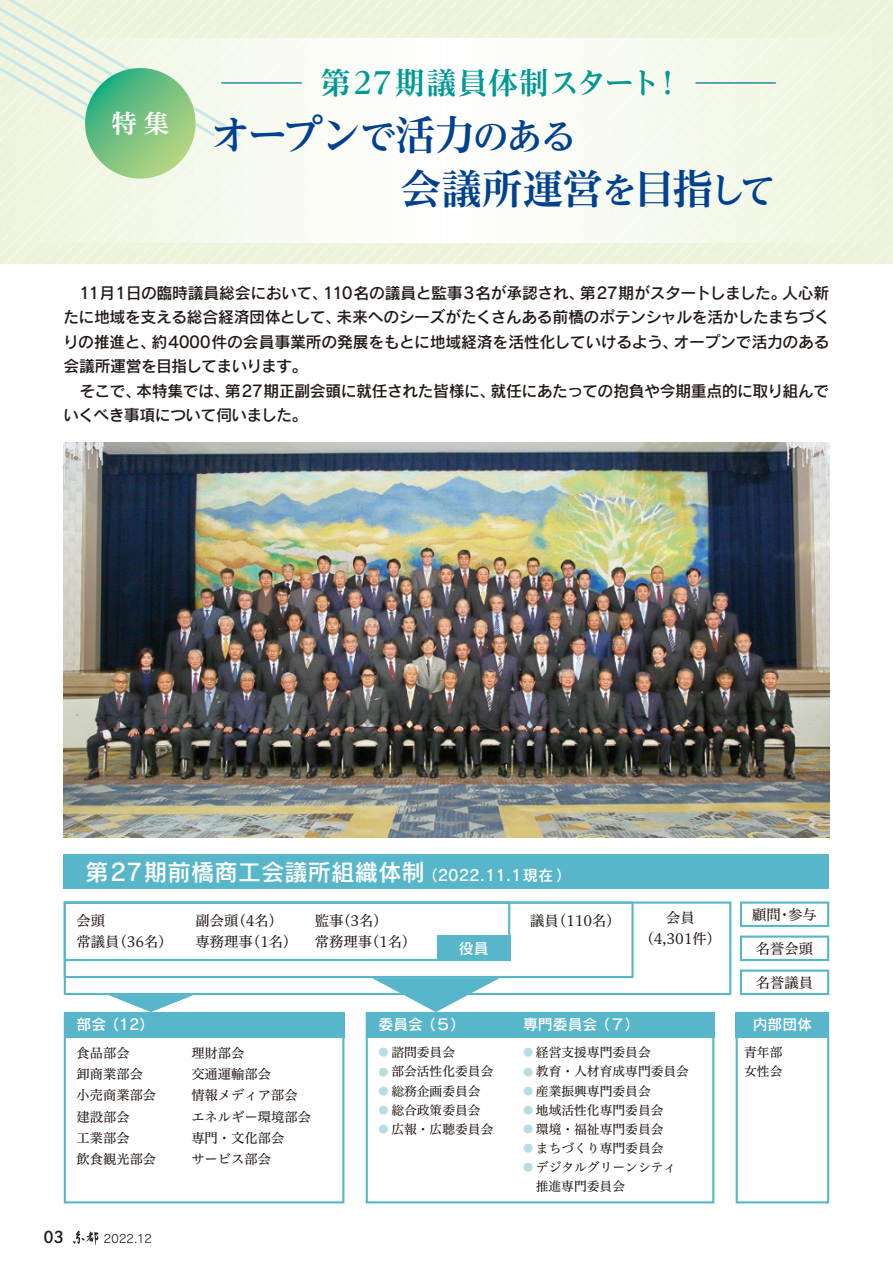
<style>
.page{position:relative;width:893px;height:1263px;background:#fff}
.page>*{position:absolute;margin:0;border:0;box-sizing:border-box;transform-origin:0 0}
.t1{font:700 40.35px/53.1px "Reim Pr 6 N";letter-spacing:-.03em;color:#004190}
.t2{font:700 29.7px "Reim Pr 6 N";letter-spacing:.035em;color:#009895}
.t3{font:25.5px "Hiragino UD Serif Std N W6";color:#fff}
.t4{font:23.4px "Rodin Pro DB";color:#fff}
.t5{font:15.9px/24.5px "Rodin Pro DB";letter-spacing:-.03em;color:#231916}
.t6{font:15.9px "Shuei Go Gin Std B";color:#231916}
.t7{font:15.15px "Rodin Pro DB";color:#fff}
.t8{font:14.85px "Rodin Pro DB";color:#fff}
.t9{font:14.4px "Hiragino UD Serif Std N W4";color:#231916}
.t10{font:13.35px/21.3px "Hiragino UD Serif Std N W4";color:#231916}
.t11{font:12.75px/19.2px "Hiragino UD Serif Std N W4";color:#231916}
.t12{font:11.55px "Rodin Pro M";letter-spacing:-.035em;color:#231916}
.t13{font:10.2px "Hiragino UD Serif Std N W4";color:#b9dce5}
.s1{font-size:36.3px}
</style>
<div class="page">
<img style="left:0;top:0;width:893px;height:264px">
<svg style="left:0;top:38px;width:893px;height:204px;fill:#f7faf0"></svg>
<svg style="left:0;top:0;width:245px;height:140px;background:#edf4e3"></svg>
<img style="left:64px;top:442px;width:765px;height:396px">
<hr style="left:222px;top:82px;width:79px;height:2px;background:#007b93">
<hr style="left:696px;top:82px;width:79px;height:2px;background:#007b93">
<svg style="left:85px;top:68px;width:111px;height:111px;background:#76c282"></svg>
<div style="left:736px;top:1012px;width:93px;height:191px;border:2px solid #58b6ca"></div>
<div style="left:64px;top:855px;width:765px;height:34px;background:#58b6ca"></div>
<div style="left:437px;top:935px;width:73px;height:26px;background:#58b6ca"></div>
<div style="left:64px;top:1012px;width:280px;height:25px;background:#58b6ca"></div>
<div style="left:366px;top:1012px;width:348px;height:25px;background:#58b6ca"></div>
<div style="left:736px;top:1012px;width:93px;height:25px;background:#58b6ca"></div>
<div style="left:64px;top:901px;width:446px;height:60px;border:2px solid #58b6ca"></div>
<div style="left:64px;top:901px;width:570px;height:77px;border:2px solid #58b6ca"></div>
<div style="left:64px;top:901px;width:667px;height:94px;border:2px solid #58b6ca"></div>
<div style="left:64px;top:1012px;width:280px;height:191px;border:2px solid #58b6ca"></div>
<div style="left:366px;top:1012px;width:348px;height:191px;border:2px solid #58b6ca"></div>
<svg style="left:108px;top:995px;width:85px;height:17px"></svg>
<svg style="left:372px;top:978px;width:128px;height:34px"></svg>
<div style="left:740px;top:901px;width:89px;height:26px;border:2px solid #58b6ca"></div>
<div style="left:740px;top:935px;width:89px;height:26px;border:2px solid #58b6ca"></div>
<div style="left:740px;top:969px;width:89px;height:26px;border:2px solid #58b6ca"></div>
<svg style="left:73px;top:1231px;width:25px;height:14px"></svg>
<h3 class="t3" style="left:111px;top:104px;width:59px">特集</h3>
<h2 class="t2" style="left:321px;top:59px;width:341px">第27期議員体制スタート</h2>
<h2 class="t2" style="left:653px;top:59px;width:31px">!</h2>
<h1 class="t1" style="left:401px;top:109px;width:377px;text-indent:-190px">オープン<span class="s1">で</span>活力<span class="s1">のある<br></span>会議所運営<span class="s1">を</span>目指<span class="s1">して</span></h1>
<p class="t5" style="left:323px;top:280px;width:263px">110名の議員と監事3名が承認され、</p>
<p class="t5" style="left:580px;top:280px;width:208px">第27期がスタートしました。</p>
<p class="t5" style="left:64px;top:280px;width:266px">　11月1日の臨時議員総会において、</p>
<p class="t5" style="left:782px;top:280px;width:49px">人心新</p>
<p class="t5" style="left:336px;top:304px;width:495px">未来へのシーズがたくさんある前橋のポテンシャルを活かしたまちづく</p>
<p class="t5" style="left:63px;top:304px;width:279px">たに地域を支える総合経済団体として、</p>
<p class="t5" style="left:673px;top:329px;width:158px">オープンで活力のある</p>
<p class="t5" style="left:151px;top:329px;width:528px">約4000件の会員事業所の発展をもとに地域経済を活性化していけるよう、</p>
<p class="t5" style="left:63px;top:329px;width:246px">りの推進と、<br>会議所運営を目指してまいります。</p>
<p class="t5" style="left:491px;top:378px;width:340px">就任にあたっての抱負や今期重点的に取り組んで</p>
<p class="t5" style="left:225px;top:378px;width:272px">第27期正副会頭に就任された皆様に、</p>
<p class="t5" style="left:136px;top:378px;width:95px">本特集では、</p>
<p class="t5" style="left:63px;top:378px;width:246px">　そこで、<br>いくべき事項について伺いました。</p>
<h3 class="t4" style="left:85px;top:856px;width:341px">第27期前橋商工会議所組織体制</h3>
<p class="t9" style="left:77px;top:910px;width:30px">会頭</p>
<p class="t9" style="left:365px;top:931px;width:53px">（1名(</p>
<p class="t9" style="left:231px;top:910px;width:53px">（4名）</p>
<p class="t9" style="left:336px;top:910px;width:53px">（3名）</p>
<p class="t9" style="left:196px;top:910px;width:45px">副会頭</p>
<p class="t9" style="left:315px;top:910px;width:30px">監事</p>
<p class="t9" style="left:112px;top:931px;width:62px">（36名）</p>
<p class="t9" style="left:246px;top:931px;width:53px">（1名）</p>
<p class="t9" style="left:77px;top:931px;width:45px">常議員</p>
<p class="t9" style="left:196px;top:931px;width:59px">専務理事</p>
<p class="t9" style="left:315px;top:931px;width:59px">常務理事</p>
<p class="t7" style="left:423px;top:865px;width:150px">（2022.11.1現在 (</p>
<p class="t8" style="left:459px;top:938px;width:31px">役員</p>
<p class="t9" style="left:552px;top:910px;width:71px">（110名）</p>
<p class="t9" style="left:530px;top:910px;width:30px">議員</p>
<p class="t9" style="left:666px;top:906px;width:30px">会員</p>
<p class="t9" style="left:639px;top:927px;width:83px">（4,301件）</p>
<p class="t8" style="left:104px;top:1015px;width:52px">（12）</p>
<p class="t8" style="left:421px;top:1015px;width:46px">（５）</p>
<p class="t8" style="left:77px;top:1015px;width:31px">部会</p>
<p class="t10" style="left:77px;top:1041px;width:81px">食品部会<br>卸商業部会小売商業部会建設部会<br>工業部会<br>飲食観光部会</p>
<p class="t11" style="left:391px;top:1042px;width:65px">諮問委員会</p>
<p class="t8" style="left:378px;top:1015px;width:46px">委員会</p>
<p class="t10" style="left:191px;top:1041px;width:121px">理財部会<br>交通運輸部会<br>情報メディア部会エネルギー環境部会専門・文化部会<br>サービス部会</p>
<p class="t13" style="left:378px;top:1045px;width:12px">●</p>
<p class="t11" style="left:391px;top:1061px;width:104px">部会活性化委員会</p>
<p class="t13" style="left:378px;top:1064px;width:12px">●</p>
<p class="t11" style="left:391px;top:1080px;width:91px">総務企画委員会</p>
<p class="t13" style="left:378px;top:1083px;width:12px">●</p>
<p class="t11" style="left:391px;top:1100px;width:91px">総合政策委員会</p>
<p class="t13" style="left:378px;top:1102px;width:12px">●</p>
<p class="t11" style="left:391px;top:1119px;width:104px">広報・広聴委員会</p>
<p class="t13" style="left:378px;top:1121px;width:12px">●</p>
<p class="t6" style="left:43px;top:1226px;width:22px">03</p>
<p class="t12" style="left:104px;top:1231px;width:50px">2022.12</p>
<p class="t8" style="left:523px;top:1015px;width:76px">専門委員会</p>
<p class="t8" style="left:595px;top:1015px;width:46px">（７）</p>
<p class="t11" style="left:536px;top:1042px;width:116px">経営支援専門委員会</p>
<p class="t13" style="left:523px;top:1045px;width:12px">●</p>
<p class="t11" style="left:536px;top:1061px;width:155px">教育・人材育成専門委員会</p>
<p class="t13" style="left:523px;top:1064px;width:12px">●</p>
<p class="t11" style="left:536px;top:1080px;width:116px">産業振興専門委員会</p>
<p class="t13" style="left:523px;top:1083px;width:12px">●</p>
<p class="t11" style="left:536px;top:1100px;width:129px">地域活性化専門委員会</p>
<p class="t13" style="left:523px;top:1102px;width:12px">●</p>
<p class="t11" style="left:536px;top:1119px;width:129px">環境・福祉専門委員会</p>
<p class="t13" style="left:523px;top:1121px;width:12px">●</p>
<p class="t11" style="left:536px;top:1138px;width:129px">まちづくり専門委員会</p>
<p class="t13" style="left:523px;top:1140px;width:12px">●</p>
<p class="t11" style="left:536px;top:1157px;width:142px">デジタルグリーンシティ</p>
<p class="t13" style="left:523px;top:1159px;width:12px">●</p>
<p class="t11" style="left:523px;top:1176px;width:104px">　推進専門委員会</p>
<p class="t9" style="left:752px;top:903px;width:30px">顧問</p>
<p class="t9" style="left:756px;top:937px;width:59px">名誉会頭</p>
<p class="t9" style="left:756px;top:971px;width:59px">名誉議員</p>
<p class="t9" style="left:788px;top:903px;width:30px">参与</p>
<p class="t9" style="left:777px;top:903px;width:16px">・</p>
<p class="t8" style="left:753px;top:1015px;width:61px">内部団体</p>
<p class="t11" style="left:744px;top:1042px;width:40px">青年部女性会</p>
</div>
